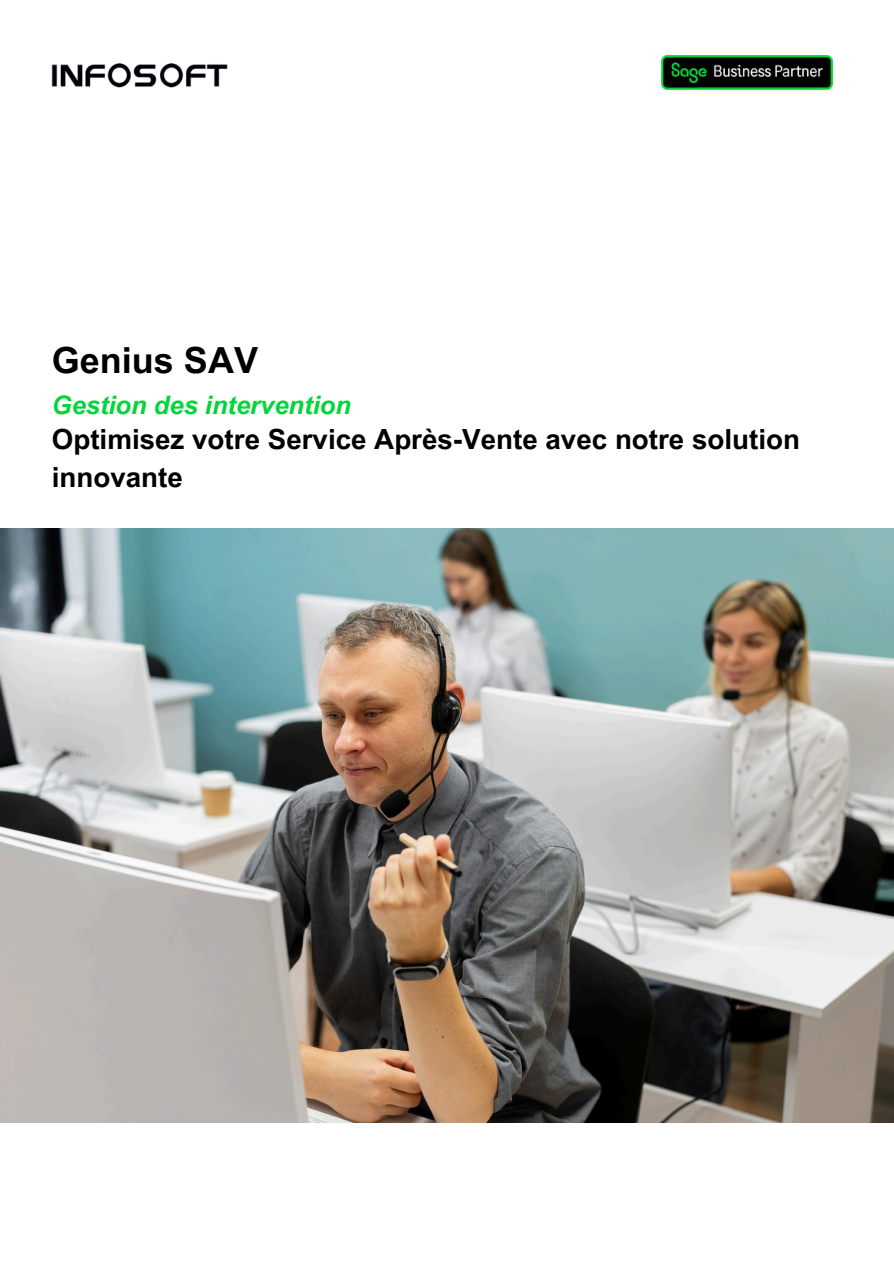
<style>
.page{position:relative;width:894px;height:1264px;background:#fff}
.page>*{position:absolute;margin:0;border:0;box-sizing:border-box;transform-origin:0 0}
.t1{font:700 36px "Arial MT Pro";color:#000}
.t2{font:700 27.75px/38.2px "Arial MT Pro";color:#000}
.t3{font:italic 700 25.5px "Arial MT Pro";color:#00d63a}
</style>
<div class="page">
<img style="left:0;top:528px;width:893px;height:594px">
<img style="left:52px;top:63px;width:175px;height:25px">
<img style="left:661px;top:55px;width:170px;height:34px">
<p class="t1" style="left:52px;top:346px;width:208px">Genius SAV</p>
<p class="t3" style="left:52px;top:395px;width:300px">Gestion des intervention</p>
<h1 class="t2" style="left:52px;top:423px;width:749px">Optimisez votre Service Après-Vente avec notre solution innovante</h1>
</div>
